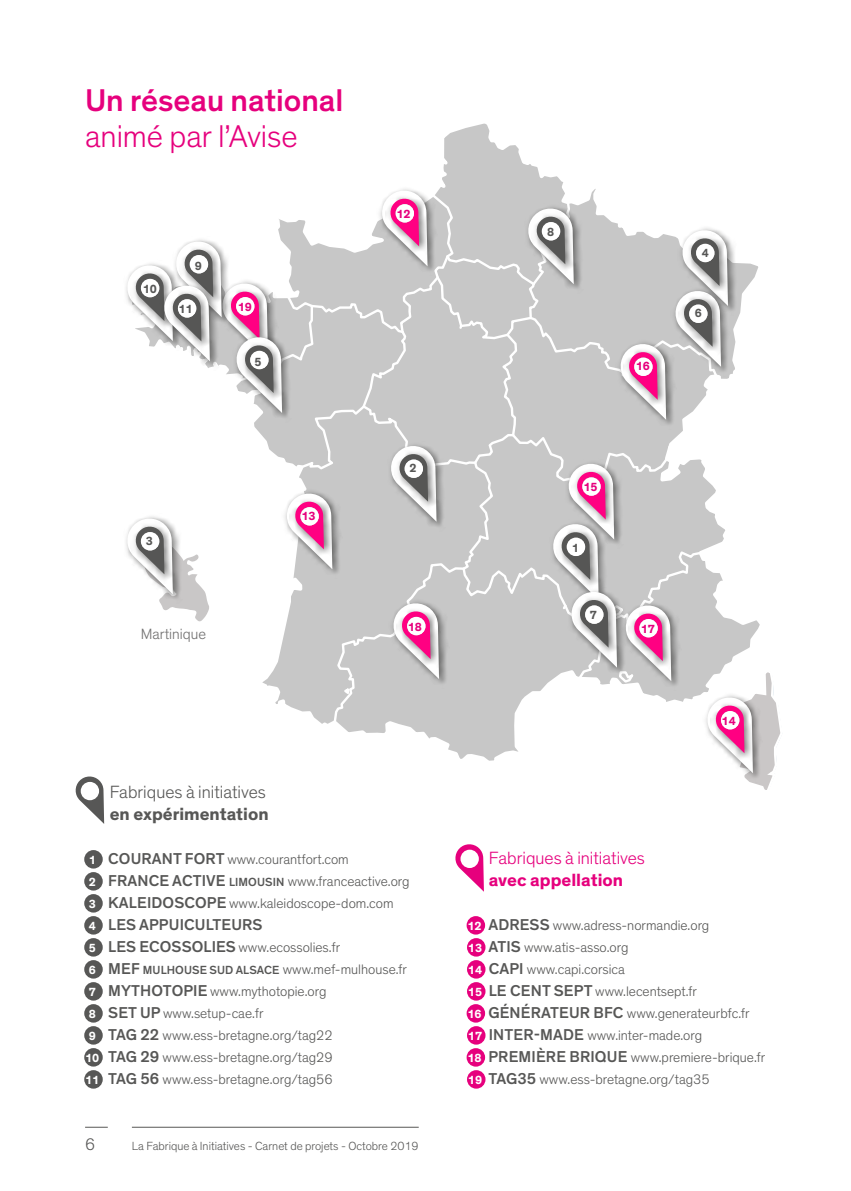
<style>
.page{position:relative;width:851px;height:1191px;background:#fff}
.page>*{position:absolute;margin:0;border:0;box-sizing:border-box;transform-origin:0 0}
.t1{font:500 32px "Theinhardt";color:#e6007d}
.t2{font:300 32px "Theinhardt";color:#e6007d}
.t3{font:300 18px "Theinhardt";color:#e6007d}
.t4{font:300 18px "Theinhardt";color:#575756}
.t5{font:700 18px "Theinhardt";color:#575756}
.t6{font:700 18px "Theinhardt";color:#e6007d}
.t7{font:300 17px "Theinhardt";color:#575756}
.t8{font:500 16px "Theinhardt";letter-spacing:.01em;color:#575756}
.t9{font:300 15.2px "Theinhardt";color:#706f6f}
.t10{font:300 14px/22px "Theinhardt";color:#575756}
.t11{font:300 12px "Theinhardt";color:#575756}
.t12{font:700 12px "Theinhardt";color:#e6007d}
.t13{font:700 12px "Theinhardt";color:#575756}
.s1{font-weight:700;font-size:12px;color:#fff}
.s2{font-weight:500;font-size:16px}
.s3{font-weight:500;font-size:12px}
</style>
<div class="page">
<svg style="left:85px;top:1126px;width:23px;height:1px"></svg>
<hr style="left:132px;top:1126px;width:286px;height:1px;background:#575756">
<svg style="left:440px;top:123px;width:123px;height:65px;fill:#c7c7c7"></svg>
<svg style="left:126px;top:188px;width:655px;height:602px"></svg>
<div style="left:141px;top:532px;width:18px;height:18px;background:#fff;border-radius:50%"></div>
<svg style="left:455px;top:844px;width:29px;height:47px"></svg>
<div style="left:460px;top:849px;width:19px;height:19px;background:#fff;border-radius:50%"></div>
<svg style="left:75px;top:776px;width:29px;height:48px"></svg>
<div style="left:81px;top:782px;width:18px;height:18px;background:#fff;border-radius:50%"></div>
<div style="left:466px;top:916px;width:19px;height:18px;background:#e6007d;border-radius:50%"></div>
<div style="left:467px;top:938px;width:18px;height:18px;background:#e6007d;border-radius:50%"></div>
<div style="left:467px;top:960px;width:18px;height:18px;background:#e6007d;border-radius:50%"></div>
<div style="left:467px;top:982px;width:18px;height:18px;background:#e6007d;border-radius:50%"></div>
<div style="left:466px;top:1004px;width:19px;height:18px;background:#e6007d;border-radius:50%"></div>
<div style="left:467px;top:1026px;width:18px;height:18px;background:#e6007d;border-radius:50%"></div>
<div style="left:466px;top:1048px;width:19px;height:18px;background:#e6007d;border-radius:50%"></div>
<div style="left:467px;top:1070px;width:18px;height:18px;background:#e6007d;border-radius:50%"></div>
<div style="left:84px;top:850px;width:19px;height:18px;background:#575756;border-radius:50%"></div>
<div style="left:84px;top:872px;width:19px;height:18px;background:#575756;border-radius:50%"></div>
<div style="left:84px;top:894px;width:19px;height:18px;background:#575756;border-radius:50%"></div>
<div style="left:84px;top:916px;width:19px;height:18px;background:#575756;border-radius:50%"></div>
<div style="left:84px;top:938px;width:19px;height:18px;background:#575756;border-radius:50%"></div>
<div style="left:84px;top:960px;width:19px;height:18px;background:#575756;border-radius:50%"></div>
<div style="left:84px;top:982px;width:19px;height:18px;background:#575756;border-radius:50%"></div>
<div style="left:84px;top:1004px;width:19px;height:18px;background:#575756;border-radius:50%"></div>
<div style="left:84px;top:1026px;width:19px;height:18px;background:#575756;border-radius:50%"></div>
<div style="left:84px;top:1048px;width:19px;height:18px;background:#575756;border-radius:50%"></div>
<div style="left:84px;top:1070px;width:19px;height:18px;background:#575756;border-radius:50%"></div>
<h1 class="t1" style="left:85px;top:81px;width:260px">Un réseau national</h1>
<h1 class="t2" style="left:85px;top:117px;width:214px">animé par l’Avise</h1>
<p class="t13" style="left:143px;top:282px;width:16px">10</p>
<p class="t13" style="left:195px;top:258px;width:9px">9</p>
<p class="t13" style="left:178px;top:301px;width:16px">11</p>
<p class="t12" style="left:238px;top:300px;width:16px">19</p>
<p class="t13" style="left:254px;top:354px;width:9px">5</p>
<p class="t13" style="left:146px;top:533px;width:9px">3</p>
<p class="t9" style="left:141px;top:625px;width:67px">Martinique</p>
<p class="t12" style="left:301px;top:509px;width:16px">13</p>
<p class="t12" style="left:396px;top:207px;width:16px">12</p>
<p class="t13" style="left:409px;top:461px;width:9px">2</p>
<p class="t13" style="left:547px;top:224px;width:9px">8</p>
<p class="t12" style="left:635px;top:359px;width:16px">16</p>
<p class="t12" style="left:583px;top:480px;width:16px">15</p>
<p class="t13" style="left:572px;top:540px;width:9px">1</p>
<p class="t13" style="left:589px;top:607px;width:9px">7</p>
<p class="t12" style="left:407px;top:620px;width:16px">18</p>
<p class="t12" style="left:640px;top:621px;width:16px">17</p>
<p class="t13" style="left:701px;top:245px;width:9px">4</p>
<p class="t13" style="left:694px;top:306px;width:9px">6</p>
<p class="t12" style="left:721px;top:713px;width:16px">14</p>
<p class="t4" style="left:110px;top:781px;width:157px">Fabriques à initiatives</p>
<p class="t5" style="left:110px;top:803px;width:160px">en expérimentation</p>
<p class="t10" style="left:89px;top:849px;width:322px"><span class="s1">1</span> <span class="s2">COURANT FORT</span> www.courantfort.com<br><span class="s1">2</span> <span class="s2">FRANCE ACTIVE</span> <span class="s3">LIMOUSIN</span> www.franceactive.org<br><span class="s1">3</span> <span class="s2">KALEIDOSCOPE</span> www.kaleidoscope-dom.com</p>
<p class="t8" style="left:89px;top:915px;width:175px"><span class="s1">4</span> LES APPUICULTEURS</p>
<p class="t10" style="left:85px;top:937px;width:323px"><span class="s1">5</span> <span class="s2">LES ECOSSOLIES</span> www.ecossolies.fr<br><span class="s1">6</span> <span class="s2">MEF</span> <span class="s3">MULHOUSE SUD ALSACE</span> www.mef-mulhouse.fr <span class="s1">7</span> <span class="s2">MYTHOTOPIE</span> www.mythotopie.org<br><span class="s1">8</span> <span class="s2">SET UP</span> www.setup-cae.fr<br><span class="s1">9</span> <span class="s2">TAG 22</span> www.ess-bretagne.org/tag22<br><span class="s1">10</span> <span class="s2">TAG 29</span> www.ess-bretagne.org/tag29<br><span class="s1">11</span> <span class="s2">TAG 56</span> www.ess-bretagne.org/tag56</p>
<p class="t7" style="left:85px;top:1134px;width:12px">6</p>
<p class="t11" style="left:132px;top:1139px;width:288px">La Fabrique à Initiatives - Carnet de projets - Octobre 2019</p>
<p class="t3" style="left:489px;top:847px;width:157px">Fabriques à initiatives</p>
<p class="t6" style="left:489px;top:869px;width:136px">avec appellation</p>
<p class="t10" style="left:467px;top:915px;width:299px"><span class="s1">12</span> <span class="s2">ADRESS</span> www.adress-normandie.org<br><span class="s1">13</span> <span class="s2">ATIS</span> www.atis-asso.org<br><span class="s1">14</span> <span class="s2">CAPI</span> www.capi.corsica<br><span class="s1">15</span> <span class="s2">LE CENT SEPT</span> www.lecentsept.fr<br><span class="s1">16</span> <span class="s2">GÉNÉRATEUR BFC</span> www.generateurbfc.fr <span class="s1">17</span> <span class="s2">INTER-MADE</span> www.inter-made.org<br><span class="s1">18</span> <span class="s2">PREMIÈRE BRIQUE</span> www.premiere-brique.fr <span class="s1">19</span> <span class="s2">TAG35</span> www.ess-bretagne.org/tag35</p>
</div>
